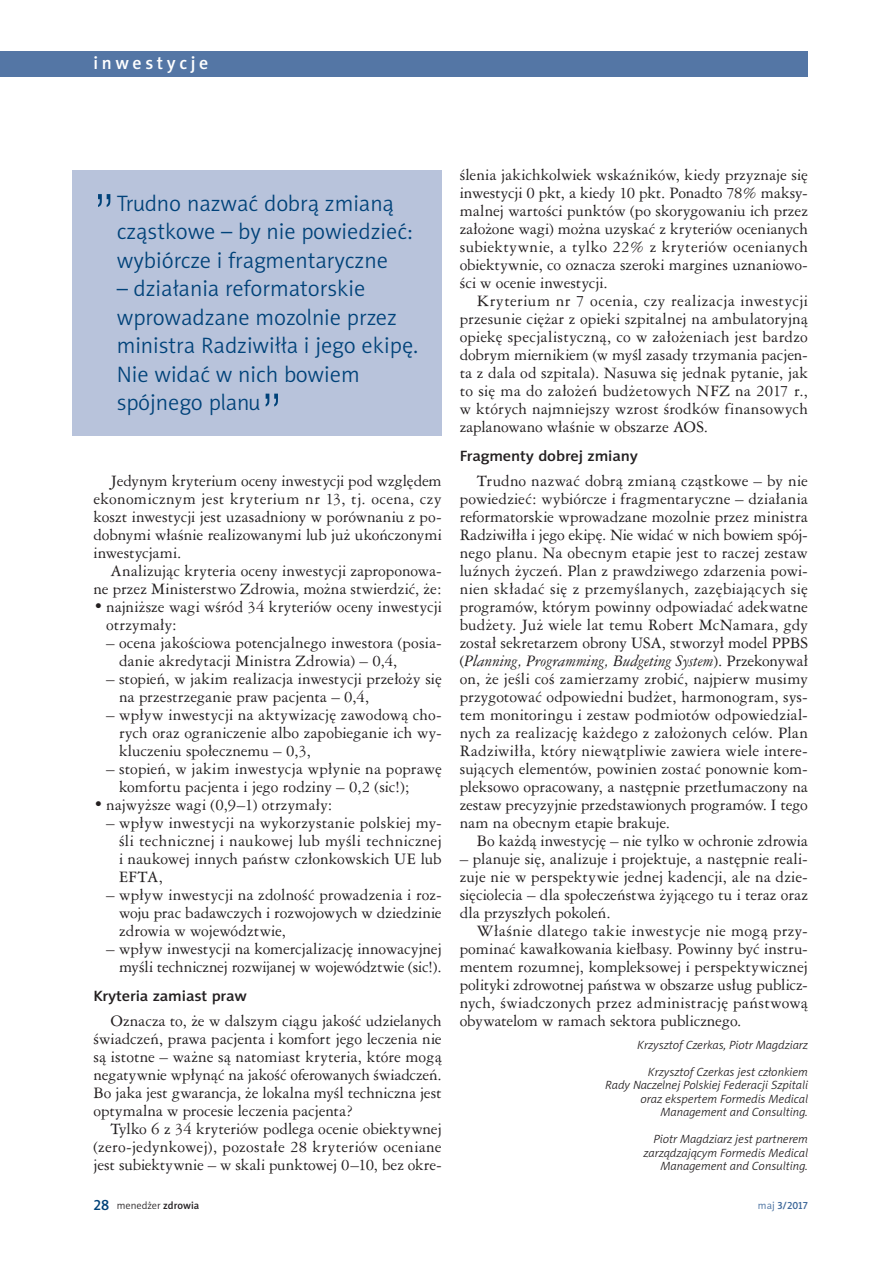
<style>
.page{position:relative;width:893px;height:1263px;background:#fff}
.page>*{position:absolute;margin:0;border:0;box-sizing:border-box;transform-origin:0 0}
.t1{font:52.5px "Swis 721 Lt PL";color:#004279}
.t2{font:22.5px/28.5px "Naomi Sans EFN Light";color:#004279}
.t3{font:18px "Naomi Sans EFN Medium";letter-spacing:.2em;color:#fff}
.t4{font:15px/18px "Ameri Garmnd PL";color:#231f20;text-align:justify}
.t5{font:15px "Naomi Sans EFN Medium";letter-spacing:-.01em;color:#231f20;scale:1.1 1}
.t6{font:italic 12px/13.5px "Naomi Sans EFN Light";color:#231f20;text-align:right}
.t7{font:10.5px "Naomi Sans EFN Light";color:#231f20}
.t8{font:10.5px "Naomi Sans EFN Medium";color:#3d6799}
.s1{font-style:italic}
.s2{font-family:"Naomi Sans EFN Medium";font-size:15px;color:#004279}
.s3{font-family:"Naomi Sans EFN Medium"}
.s4{font-family:"Naomi Sans EFN Light"}
</style>
<div class="page">
<div style="left:0;top:51px;width:808px;height:26px;background:#5476a5"></div>
<div style="left:72px;top:170px;width:370px;height:265px;background:#b8c3db"></div>
<p class="t3" style="left:94px;top:52px;width:116px">inwestycje</p>
<h1 class="t1" style="left:93px;top:180px;width:24px">”</h1>
<h2 class="t2" style="left:117px;top:189px;width:298px">Trudno nazwać dobrą zmianą cząstkowe – by nie powiedzieć: wybiórcze i fragmentaryczne</h2>
<h2 class="t2" style="left:117px;top:274px;width:303px">– działania reformatorskie wprowadzane mozolnie przez ministra Radziwiłła i jego ekipę.<br>Nie widać w nich bowiem spójnego planu</h2>
<h1 class="t1" style="left:261px;top:380px;width:24px">”</h1>
<p class="t4" style="left:94px;top:471px;width:350px;text-indent:17px">Jedynym kryterium oceny inwestycji pod względem ekonomicznym jest kryterium nr 13, tj. ocena, czy koszt inwestycji jest uzasadniony w porównaniu z po&shy;dobnymi właśnie realizowanymi lub już ukończonymi inwestycjami.</p>
<p class="t4" style="left:94px;top:561px;width:350px;text-align:right">Analizując kryteria oceny inwestycji zaproponowa&shy;ne przez Ministerstwo Zdrowia, można stwierdzić, że:</p>
<p class="t4" style="left:106px;top:597px;width:337px;text-indent:-13px">• najniższe wagi wśród 34 kryteriów oceny inwestycji otrzymały:</p>
<p class="t4" style="left:119px;top:633px;width:324px;text-indent:-13px">– ocena jakościowa potencjalnego inwestora (posia&shy;danie akredytacji Ministra Zdrowia) – 0,4,</p>
<p class="t4" style="left:119px;top:669px;width:324px;text-indent:-13px">– stopień, w jakim realizacja inwestycji przełoży się na przestrzeganie praw pacjenta – 0,4,</p>
<p class="t4" style="left:119px;top:705px;width:324px;text-indent:-13px">– wpływ inwestycji na aktywizację zawodową cho&shy;rych oraz ograniczenie albo zapobieganie ich wy&shy;kluczeniu społecznemu – 0,3,</p>
<p class="t4" style="left:119px;top:759px;width:324px;text-indent:-13px">– stopień, w jakim inwestycja wpłynie na poprawę komfortu pacjenta i jego rodziny – 0,2 (sic!);</p>
<p class="t4" style="left:94px;top:795px;width:240px">• najwyższe wagi (0,9–1) otrzymały:</p>
<p class="t4" style="left:119px;top:813px;width:324px;text-indent:-13px">– wpływ inwestycji na wykorzystanie polskiej my&shy;śli technicznej i naukowej lub myśli technicznej i naukowej innych państw członkowskich UE lub EFTA,</p>
<p class="t4" style="left:119px;top:885px;width:324px;text-indent:-13px">– wpływ inwestycji na zdolność prowadzenia i roz&shy;woju prac badawczych i rozwojowych w dziedzinie zdrowia w województwie,</p>
<p class="t4" style="left:106px;top:939px;width:337px;text-align:right">– wpływ inwestycji na komercjalizację innowacyjnej myśli technicznej rozwijanej w województwie (sic!).</p>
<p class="t5" style="left:94px;top:987px;width:141px">Kryteria zamiast praw</p>
<p class="t4" style="left:94px;top:1011px;width:350px;text-indent:17px">Oznacza to, że w dalszym ciągu jakość udzielanych świadczeń, prawa pacjenta i komfort jego leczenia nie są istotne – ważne są natomiast kryteria, które mogą negatywnie wpłynąć na jakość oferowanych świadczeń.<br>Bo jaka jest gwarancja, że lokalna myśl techniczna jest optymalna w procesie leczenia pacjenta?</p>
<p class="t4" style="left:94px;top:1119px;width:350px;text-indent:17px">Tylko 6 z 34 kryteriów podlega ocenie obiektywnej (zero-jedynkowej), pozostałe 28 kryteriów oceniane jest subiektywnie – w skali punktowej 0–10, bez okre-</p>
<p class="t4" style="left:460px;top:165px;width:350px">ślenia jakichkolwiek wskaźników, kiedy przyznaje się inwestycji 0 pkt, a kiedy 10 pkt. Ponadto 78% maksy&shy;malnej wartości punktów (po skorygowaniu ich przez założone wagi) można uzyskać z kryteriów ocenianych subiektywnie, a tylko 22% z kryteriów ocenianych obiektywnie, co oznacza szeroki margines uznaniowo&shy;ści w ocenie inwestycji.</p>
<p class="t4" style="left:460px;top:291px;width:350px;text-indent:17px">Kryterium nr 7 ocenia, czy realizacja inwestycji przesunie ciężar z opieki szpitalnej na ambulatoryjną opiekę specjalistyczną, co w założeniach jest bardzo dobrym miernikiem (w myśl zasady trzymania pacjen&shy;ta z dala od szpitala). Nasuwa się jednak pytanie, jak to się ma do założeń budżetowych NFZ na 2017 r., w których najmniejszy wzrost środków finansowych zaplanowano właśnie w obszarze AOS.</p>
<p class="t5" style="left:460px;top:447px;width:164px">Fragmenty dobrej zmiany</p>
<p class="t4" style="left:460px;top:471px;width:350px;text-indent:17px">Trudno nazwać dobrą zmianą cząstkowe – by nie powiedzieć: wybiórcze i fragmentaryczne – działania reformatorskie wprowadzane mozolnie przez ministra Radziwiłła i jego ekipę. Nie widać w nich bowiem spój&shy;nego planu. Na obecnym etapie jest to raczej zestaw luźnych życzeń. Plan z prawdziwego zdarzenia powi&shy;nien składać się z przemyślanych, zazębiających się programów, którym powinny odpowiadać adekwatne budżety. Już wiele lat temu Robert McNamara, gdy został sekretarzem obrony USA, stworzył model PPBS (<span class="s1">Planning, Programming, Budgeting System</span>). Przekonywał on, że jeśli coś zamierzamy zrobić, najpierw musimy przygotować odpowiedni budżet, harmonogram, sys&shy;tem monitoringu i zestaw podmiotów odpowiedzial&shy;nych za realizację każdego z założonych celów. Plan Radziwiłła, który niewątpliwie zawiera wiele intere&shy;sujących elementów, powinien zostać ponownie kom&shy;pleksowo opracowany, a następnie przetłumaczony na zestaw precyzyjnie przedstawionych programów. I tego nam na obecnym etapie brakuje.</p>
<p class="t4" style="left:477px;top:831px;width:333px">Bo każdą inwestycję – nie tylko w ochronie zdrowia</p>
<p class="t4" style="left:460px;top:849px;width:350px">– planuje się, analizuje i projektuje, a następnie reali&shy;zuje nie w perspektywie jednej kadencji, ale na dzie&shy;sięciolecia – dla społeczeństwa żyjącego tu i teraz oraz dla przyszłych pokoleń.</p>
<p class="t4" style="left:460px;top:921px;width:350px;text-indent:17px">Właśnie dlatego takie inwestycje nie mogą przy&shy;pominać kawałkowania kiełbasy. Powinny być instru&shy;mentem rozumnej, kompleksowej i perspektywicznej polityki zdrowotnej państwa w obszarze usług publicz&shy;nych, świadczonych przez administrację państwową obywatelom w ramach sektora publicznego.</p>
<p class="t6" style="left:637px;top:1038px;width:172px">Krzysztof Czerkas, Piotr Magdziarz</p>
<p class="t6" style="left:605px;top:1065px;width:204px">Krzysztof Czerkas jest członkiem<br>Rady Naczelnej Polskiej Federacji Szpitali oraz ekspertem Formedis Medical Management and Consulting.</p>
<p class="t6" style="left:643px;top:1132px;width:166px">Piotr Magdziarz jest partnerem zarządzającym Formedis Medical<br>Management and Consulting.</p>
<p class="t7" style="left:94px;top:1199px;width:107px"><span class="s2">28</span> menedżer <span class="s3">zdrowia</span></p>
<p class="t8" style="left:758px;top:1199px;width:51px"><span class="s4">maj</span> 3/2017</p>
</div>
